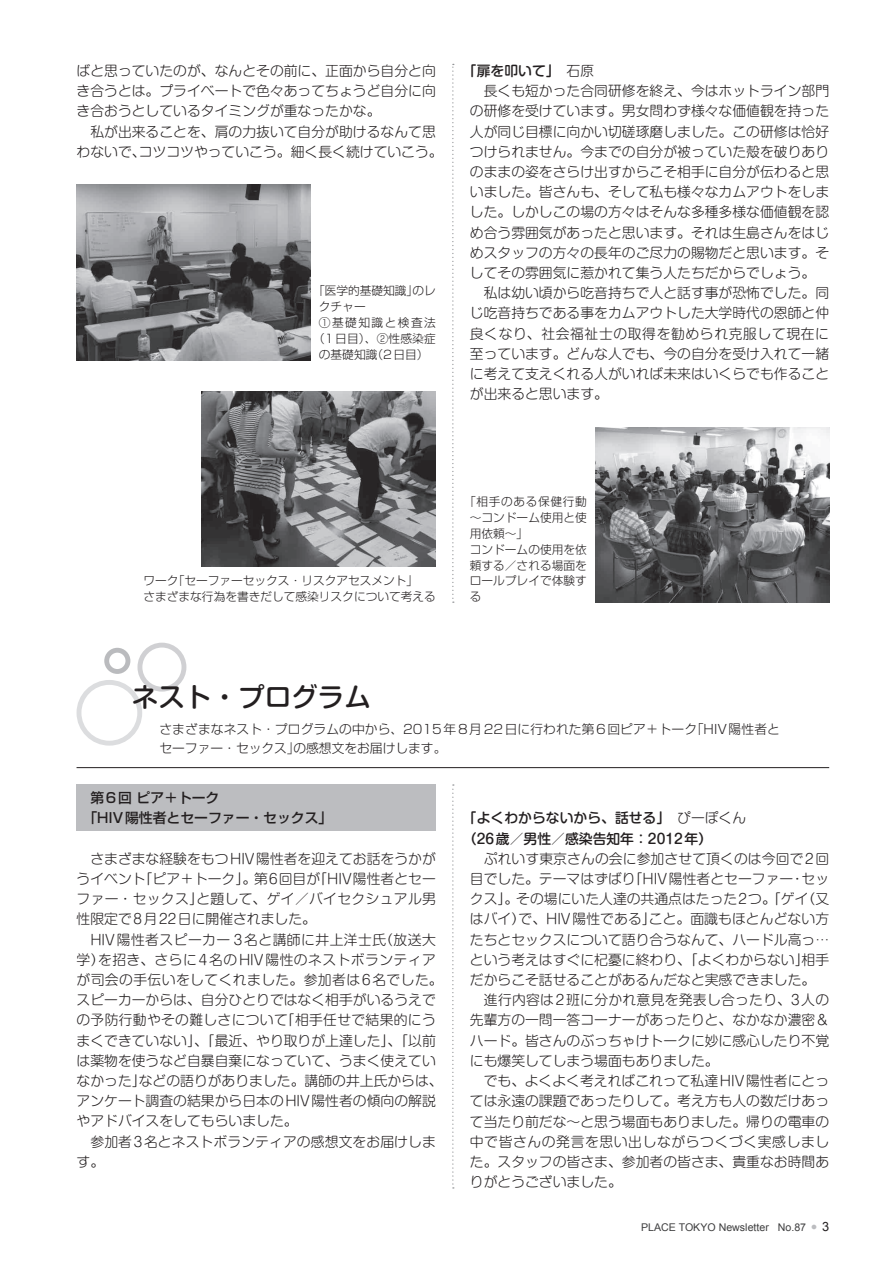
<style>
.page{position:relative;width:893px;height:1263px;background:#fff}
.page>*{position:absolute;margin:0;border:0;box-sizing:border-box;transform-origin:0 0}
.t1{font:500 26.55px "Shin M Go Pro";color:#231f20}
.t2{font:300 13.8px/20.2px "Shin M Go Pro";color:#231f20}
.t3{font:500 13.8px/20.2px "Shin M Go Pro";color:#231f20}
.t4{font:500 13.8px/20.2px "Shin Go Pro";color:#231f20}
.t5{font:300 12.75px/19.2px "Shin Go Pr 6 N";letter-spacing:.005em;color:#231f20}
.t6{font:12.75px "Arial";color:#231f20}
.t7{font:300 11.7px/15.9px "Shin Go Pro";color:#231f20}
.t8{font:300 11.7px "Shin Go Pro";letter-spacing:.125em;color:#231f20}
.t9{font:10.65px "Arial";color:#3e3e3f}
.s1{font-weight:500}
.s2{font-weight:300}
</style>
<div class="page">
<div style="left:77px;top:784px;width:359px;height:47px;background:#bcbdc0"></div>
<svg style="left:452px;top:64px;width:2px;height:539px"></svg>
<svg style="left:452px;top:784px;width:2px;height:404px"></svg>
<img style="left:595px;top:427px;width:234px;height:176px">
<img style="left:77px;top:185px;width:233px;height:175px">
<img style="left:202px;top:391px;width:234px;height:176px">
<div style="left:77px;top:680px;width:65px;height:66px;border:5px solid #dcdddf;border-radius:50%"></div>
<div style="left:137px;top:643px;width:49px;height:49px;border:5px solid #bcbdc0;border-radius:50%"></div>
<div style="left:104px;top:648px;width:26px;height:26px;border:5px solid #9d9fa2;border-radius:50%"></div>
<hr style="left:77px;top:767px;width:752px;height:1px;background:#231f20">
<p class="t2" style="left:77px;top:59px;width:368px">ばと思っていたのが、なんとその前に、正面から自分と向き合うとは。プライベートで色々あってちょうど自分に向き合おうとしているタイミングが重なったかな。<br>　私が出来ることを、肩の力抜いて自分が助けるなんて思わないで、コツコツやっていこう。細く長く続けていこう。</p>
<p class="t2" style="left:470px;top:59px;width:361px;text-indent:-7px"><span class="s1">「扉を叩いて」</span>　石原<br>　長くも短かった合同研修を終え、今はホットライン部門の研修を受けています。男女問わず様々な価値観を持った人が同じ目標に向かい切磋琢磨しました。この研修は恰好つけられません。今までの自分が被っていた殻を破りありのままの姿をさらけ出すからこそ相手に自分が伝わると思いました。皆さんも、そして私も様々なカムアウトをしました。しかしこの場の方々はそんな多種多様な価値観を認め合う雰囲気があったと思います。それは生島さんをはじめスタッフの方々の長年のご尽力の賜物だと思います。そしてその雰囲気に惹かれて集う人たちだからでしょう。　私は幼い頃から吃音持ちで人と話す事が恐怖でした。同じ吃音持ちである事をカムアウトした大学時代の恩師と仲良くなり、社会福祉士の取得を勧められ克服して現在に至っています。どんな人でも、今の自分を受け入れて一緒に考えて支えくれる人がいれば未来はいくらでも作ることが出来ると思います。</p>
<p class="t7" style="left:313px;top:281px;width:124px">「医学的基礎知識」のレ</p>
<p class="t7" style="left:319px;top:297px;width:48px">クチャー</p>
<p class="t8" style="left:319px;top:313px;width:118px">①基礎知識と検査法</p>
<p class="t7" style="left:313px;top:329px;width:124px">（1日目）、②性感染症</p>
<p class="t7" style="left:319px;top:345px;width:111px">の基礎知識（2日目）</p>
<p class="t7" style="left:144px;top:572px;width:294px">ワーク「セーファーセックス・リスクアセスメント」<br>さまざまな行為を書きだして感染リスクについて考える</p>
<p class="t7" style="left:470px;top:492px;width:118px;text-indent:-6px">「相手のある保健行動～コンドーム使用と使用依頼～」<br>コンドームの使用を依頼する／される場面をロールプレイで体験する</p>
<h1 class="t1" style="left:132px;top:675px;width:241px">ネスト・プログラム</h1>
<p class="t5" style="left:159px;top:719px;width:622px">さまざまなネスト・プログラムの中から、2015年 8月 22日に行われた第 6回ピア＋トーク「HIV陽性者とセーファー・セックス」の感想文をお届けします。</p>
<p class="t4" style="left:77px;top:786px;width:257px">　第6回 ピア＋トーク<br>　「HIV陽性者とセーファー・セックス」</p>
<p class="t2" style="left:77px;top:847px;width:368px">　さまざまな経験をもつHIV陽性者を迎えてお話をうかがうイベント「ピア＋トーク」。第6回目が「HIV陽性者とセーファー・セックス」と題して、ゲイ／バイセクシュアル男性限定で8月22日に開催されました。<br>　HIV陽性者スピーカー 3名と講師に井上洋士氏（放送大学）を招き、さらに4名のHIV陽性のネストボランティアが司会の手伝いをしてくれました。参加者は6名でした。スピーカーからは、自分ひとりではなく相手がいるうえでの予防行動やその難しさについて「相手任せで結果的にうまくできていない」、「最近、やり取りが上達した」、「以前は薬物を使うなど自暴自棄になっていて、うまく使えていなかった」などの語りがありました。講師の井上氏からは、アンケート調査の結果から日本のHIV陽性者の傾向の解説やアドバイスをしてもらいました。<br>　参加者3名とネストボランティアの感想文をお届けします。</p>
<p class="t3" style="left:463px;top:806px;width:285px">「よくわからないから、話せる」<span class="s2">　ぴーぽくん</span>（26歳／男性／感染告知年：2012年）</p>
<p class="t2" style="left:470px;top:847px;width:361px">　ぷれいす東京さんの会に参加させて頂くのは今回で2回目でした。テーマはずばり「HIV陽性者とセーファー・セックス」。その場にいた人達の共通点はたった2つ。「ゲイ（又はバイ）で、HIV陽性である」こと。面識もほとんどない方たちとセックスについて語り合うなんて、ハードル高っ…という考えはすぐに杞憂に終わり、「よくわからない」相手だからこそ話せることがあるんだなと実感できました。　進行内容は2班に分かれ意見を発表し合ったり、3人の先輩方の一問一答コーナーがあったりと、なかなか濃密＆ハード。皆さんのぶっちゃけトークに妙に感心したり不覚にも爆笑してしまう場面もありました。<br>　でも、よくよく考えればこれって私達HIV陽性者にとっては永遠の課題であったりして。考え方も人の数だけあって当たり前だな～と思う場面もありました。帰りの電車の中で皆さんの発言を思い出しながらつくづく実感しました。スタッフの皆さま、参加者の皆さま、貴重なお時間ありがとうございました。</p>
<p class="t9" style="left:641px;top:1220px;width:177px">PLACE TOKYO Newsletter No.87<sup>　●</sup></p>
<p class="t6" style="left:822px;top:1218px;width:9px">3</p>
</div>
